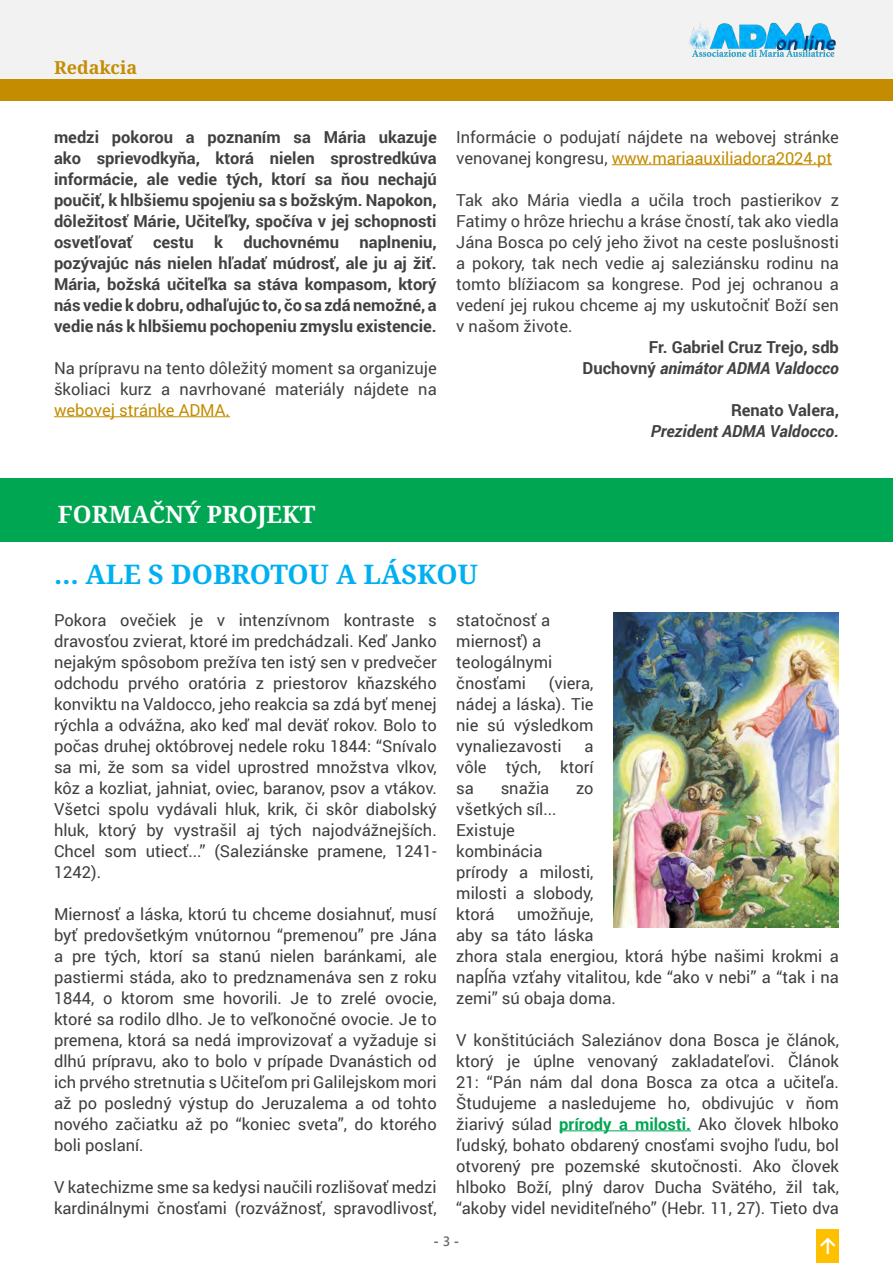
<style>
.page{position:relative;width:893px;height:1263px;background:#fff}
.page>*{position:absolute;margin:0;border:0;box-sizing:border-box;transform-origin:0 0}
.t1{font:700 27px "Noto Serif";color:#00b0f0}
.t2{font:700 24px "Noto Serif";color:#fff}
.t3{font:700 18px "Noto Serif";color:#c48c00}
.t4{font:16.5px/21px "Roboto";color:#3e3e3f;text-align:justify}
.t5{font:16.5px/21px "Roboto";color:#414042;text-align:justify}
.t6{font:700 16.5px/21px "Roboto";color:#414042;text-align:justify}
.t7{font:italic 700 16.5px "Roboto";color:#414042}
.t8{font:700 13.5px "Segoe UI";color:#6d6e70}
.s1{color:#c48c00}
.s2{font-style:normal}
.s3{font-weight:700;color:#00a652}
.s4{font-weight:600}
</style>
<div class="page">
<div style="left:0;top:0;width:893px;height:80px;background:#f2f2f2"></div>
<img style="left:689px;top:22px;width:147px;height:35px">
<div style="left:816px;top:1229px;width:23px;height:34px;background:#ffc000"></div>
<svg style="left:820px;top:1237px;width:16px;height:17px"></svg>
<div style="left:0;top:478px;width:893px;height:64px;background:#00a652"></div>
<hr style="left:559px;top:1130px;width:132px;height:1px;background:#00a652">
<div style="left:0;top:80px;width:893px;height:20px;background:#c48c00"></div>
<hr style="left:54px;top:416px;width:176px;height:1px;background:#c48c00">
<hr style="left:612px;top:164px;width:220px;height:1px;background:#c48c00">
<img style="left:613px;top:612px;width:226px;height:315px">
<p class="t3" style="left:54px;top:54px;width:85px">Redakcia</p>
<p class="t6" style="left:54px;top:125px;width:384px">medzi pokorou a poznaním sa Mária ukazuje ako sprievodkyňa, ktorá nielen sprostredkúva informácie, ale vedie tých, ktorí sa ňou nechajú poučiť, k hlbšiemu spojeniu sa s božským. Napokon, dôležitosť Márie, Učiteľky, spočíva v jej schopnosti osvetľovať cestu k duchovnému naplneniu, pozývajúc nás nielen hľadať múdrosť, ale ju aj žiť.<br>Mária, božská učiteľka sa stáva kompasom, ktorý nás vedie k dobru, odhaľujúc to, čo sa zdá nemožné, a vedie nás k hlbšiemu pochopeniu zmyslu existencie.</p>
<p class="t5" style="left:54px;top:357px;width:384px">Na prípravu na tento dôležitý moment sa organizuje školiaci kurz a navrhované materiály nájdete na <span class="s1">webovej stránke ADMA.</span></p>
<p class="t5" style="left:456px;top:126px;width:384px">Informácie o podujatí nájdete na webovej stránke venovanej kongresu, <span class="s1">www.mariaauxiliadora2024.pt</span></p>
<p class="t5" style="left:456px;top:189px;width:384px">Tak ako Mária viedla a učila troch pastierikov z Fatimy o hrôze hriechu a kráse čností, tak ako viedla Jána Bosca po celý jeho život na ceste poslušnosti a pokory, tak nech vedie aj saleziánsku rodinu na tomto blížiacom sa kongrese. Pod jej ochranou a vedení jej rukou chceme aj my uskutočniť Boží sen v našom živote.</p>
<p class="t6" style="left:649px;top:335px;width:192px">Fr. Gabriel Cruz Trejo, sdb</p>
<p class="t7" style="left:583px;top:356px;width:258px"><span class="s2">Duchovný</span> animátor ADMA Valdocco</p>
<p class="t6" style="left:731px;top:398px;width:109px">Renato Valera,</p>
<p class="t7" style="left:651px;top:419px;width:190px">Prezident ADMA Valdocco.</p>
<p class="t2" style="left:58px;top:497px;width:259px">FORMAČNÝ PROJEKT</p>
<p class="t1" style="left:54px;top:555px;width:425px">… ALE S DOBROTOU A LÁSKOU</p>
<p class="t4" style="left:54px;top:609px;width:384px">Pokora ovečiek je v intenzívnom kontraste s dravosťou zvierat, ktoré im predchádzali. Keď Janko nejakým spôsobom prežíva ten istý sen v predvečer odchodu prvého oratória z priestorov kňazského konviktu na Valdocco, jeho reakcia sa zdá byť menej rýchla a odvážna, ako keď mal deväť rokov. Bolo to počas druhej októbrovej nedele roku 1844: “Snívalo sa mi, že som sa videl uprostred množstva vlkov, kôz a kozliat, jahniat, oviec, baranov, psov a vtákov.<br>Všetci spolu vydávali hluk, krik, či skôr diabolský hluk, ktorý by vystrašil aj tých najodvážnejších.<br>Chcel som utiecť...” (Saleziánske pramene, 1241- 1242).</p>
<p class="t4" style="left:54px;top:903px;width:384px">Miernosť a láska, ktorú tu chceme dosiahnuť, musí byť predovšetkým vnútornou “premenou” pre Jána a pre tých, ktorí sa stanú nielen baránkami, ale pastiermi stáda, ako to predznamenáva sen z roku 1844, o ktorom sme hovorili. Je to zrelé ovocie, ktoré sa rodilo dlho. Je to veľkonočné ovocie. Je to premena, ktorá sa nedá improvizovať a vyžaduje si dlhú prípravu, ako to bolo v prípade Dvanástich od ich prvého stretnutia s Učiteľom pri Galilejskom mori až po posledný výstup do Jeruzalema a od tohto nového začiatku až po “koniec sveta”, do ktorého boli poslaní.</p>
<p class="t4" style="left:54px;top:1176px;width:384px">V katechizme sme sa kedysi naučili rozlišovať medzi kardinálnymi čnosťami (rozvážnosť, spravodlivosť,</p>
<p class="t4" style="left:456px;top:609px;width:95px">statočnosť a</p>
<p class="t4" style="left:456px;top:630px;width:87px">miernosť) a</p>
<p class="t4" style="left:456px;top:651px;width:98px">teologálnymi</p>
<p class="t4" style="left:456px;top:672px;width:71px">čnosťami</p>
<p class="t4" style="left:456px;top:672px;width:139px;text-indent:93px">(viera, nádej a láska). Tie nie sú výsledkom vynaliezavosti</p>
<p class="t4" style="left:456px;top:735px;width:139px;text-indent:128px">a vôle tých, ktorí sa</p>
<p class="t4" style="left:501px;top:777px;width:50px">snažia</p>
<p class="t4" style="left:576px;top:777px;width:19px">zo</p>
<p class="t4" style="left:456px;top:798px;width:102px">všetkých síl...</p>
<p class="t4" style="left:456px;top:819px;width:60px">Existuje</p>
<p class="t4" style="left:456px;top:840px;width:88px">kombinácia</p>
<p class="t4" style="left:456px;top:861px;width:139px">prírody a milosti, milosti a slobody, ktorá</p>
<p class="t4" style="left:456px;top:903px;width:384px;text-align:left;text-indent:61px">umožňuje,<br>aby sa táto láska<br>zhora stala energiou, ktorá hýbe našimi krokmi a napĺňa vzťahy vitalitou, kde “ako v nebi” a “tak i na zemi” sú obaja doma.</p>
<p class="t4" style="left:456px;top:1029px;width:384px">V konštitúciách Saleziánov dona Bosca je článok, ktorý je úplne venovaný zakladateľovi. Článok 21: “Pán nám dal dona Bosca za otca a učiteľa.<br>Študujeme a nasledujeme ho, obdivujúc v ňom žiarivý súlad <span class="s3">prírody a milosti.</span> Ako človek hlboko ľudský, bohato obdarený cnosťami svojho ľudu, bol otvorený pre pozemské skutočnosti. Ako človek hlboko Boží, plný darov Ducha Svätého, žil tak, “akoby videl neviditeľného” (Hebr. 11, 27). Tieto dva</p>
<p class="t8" style="left:434px;top:1229px;width:27px">- <span class="s4">3</span> -</p>
</div>
